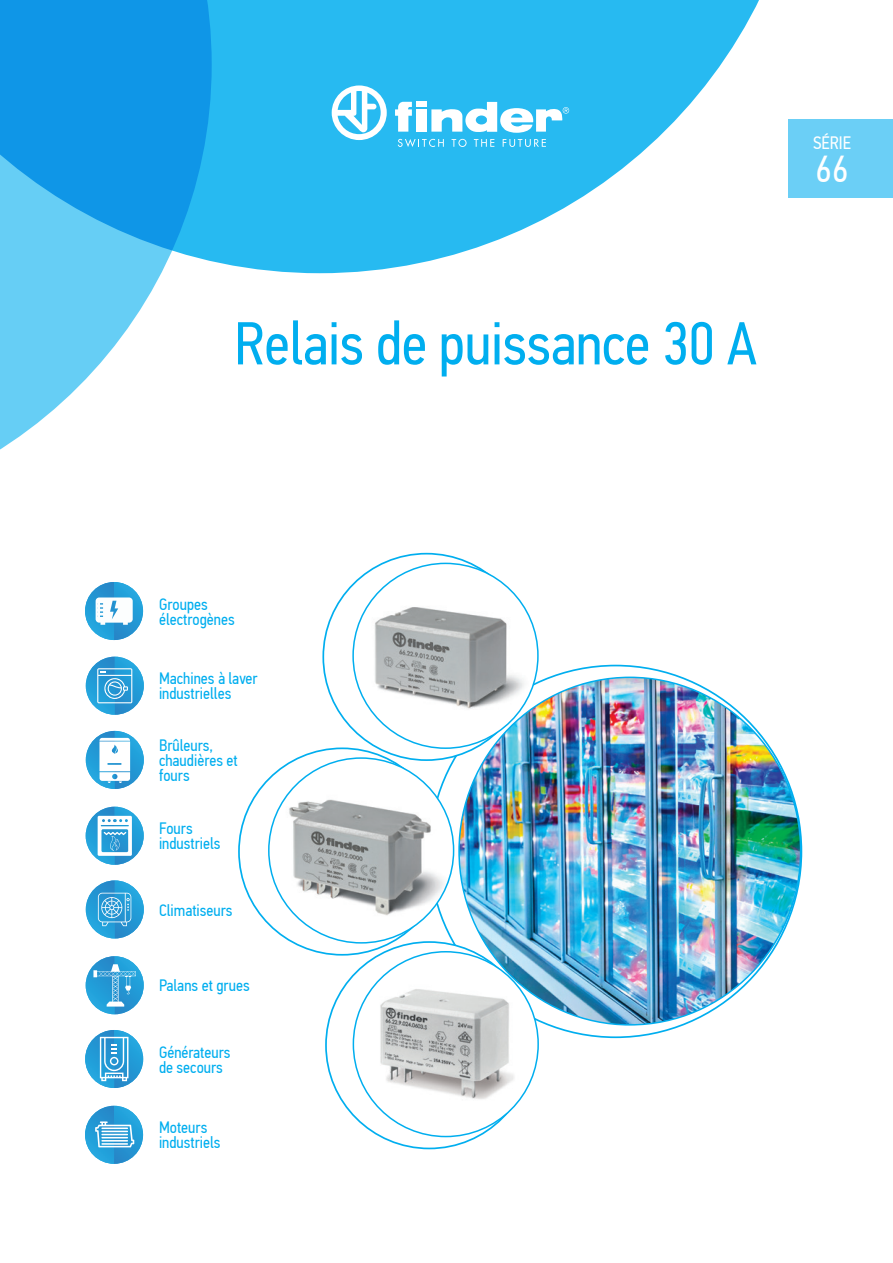
<style>
.page{position:relative;width:893px;height:1263px;background:#fff}
.page>*{position:absolute;margin:0;border:0;box-sizing:border-box;transform-origin:0 0}
.Normale{font:60.6px "PF Din Text Cond Pro";letter-spacing:-.01em;color:#00aeef}
.t1{font:37.5px "PF Din Text Cond Pro";color:#fff}
.t2{font:18px "PF Din Text Cond Pro";color:#fff}
.t3{font:16.5px/15px "PF Din Text Cond Pro";color:#00aeef}
</style>
<div class="page">
<img style="left:361px;top:594px;width:176px;height:130px">
<img style="left:281px;top:790px;width:173px;height:134px">
<img style="left:353px;top:952px;width:183px;height:180px">
<img style="left:459px;top:677px;width:342px;height:348px">
<svg style="left:212px;top:0;width:547px;height:273px;fill:#27baf1"></svg>
<svg style="left:0;top:0;width:212px;height:450px"></svg>
<svg style="left:332px;top:85px;width:55px;height:55px"></svg>
<svg style="left:431px;top:102px;width:138px;height:31px"></svg>
<svg style="left:395px;top:102px;width:17px;height:30px"></svg>
<div style="left:416px;top:109px;width:10px;height:23px;background:#fff"></div>
<div style="left:416px;top:102px;width:10px;height:5px;background:#fff"></div>
<svg style="left:398px;top:139px;width:46px;height:8px"></svg>
<svg style="left:452px;top:139px;width:15px;height:8px"></svg>
<svg style="left:474px;top:139px;width:20px;height:8px"></svg>
<svg style="left:503px;top:139px;width:43px;height:8px"></svg>
<img style="left:85px;top:582px;width:58px;height:58px">
<svg style="left:96px;top:597px;width:37px;height:28px"></svg>
<img style="left:86px;top:731px;width:58px;height:58px">
<svg style="left:99px;top:738px;width:31px;height:45px"></svg>
<img style="left:86px;top:657px;width:58px;height:58px">
<svg style="left:97px;top:668px;width:35px;height:35px"></svg>
<img style="left:86px;top:807px;width:58px;height:58px">
<svg style="left:98px;top:816px;width:34px;height:40px"></svg>
<img style="left:86px;top:880px;width:58px;height:58px">
<svg style="left:98px;top:893px;width:33px;height:33px"></svg>
<img style="left:86px;top:956px;width:58px;height:58px">
<svg style="left:93px;top:964px;width:43px;height:42px"></svg>
<img style="left:85px;top:1030px;width:58px;height:58px">
<svg style="left:100px;top:1037px;width:28px;height:44px"></svg>
<img style="left:85px;top:1106px;width:58px;height:58px">
<svg style="left:95px;top:1121px;width:39px;height:26px"></svg>
<div style="left:788px;top:119px;width:105px;height:79px;background:#6bcff6"></div>
<p class="Normale" style="left:234px;top:308px;width:524px">Relais de puissance 30 A</p>
<p class="t2" style="left:813px;top:132px;width:39px">SÉRIE</p>
<h2 class="t1" style="left:815px;top:147px;width:34px">66</h2>
<p class="t3" style="left:159px;top:597px;width:50px">Groupes</p>
<p class="t3" style="left:159px;top:612px;width:77px">électrogènes</p>
<p class="t3" style="left:159px;top:671px;width:100px">Machines à laver</p>
<p class="t3" style="left:159px;top:686px;width:74px">industrielles</p>
<p class="t3" style="left:159px;top:738px;width:56px">Brûleurs,</p>
<p class="t3" style="left:159px;top:753px;width:80px">chaudières et</p>
<p class="t3" style="left:159px;top:768px;width:32px">fours</p>
<p class="t3" style="left:159px;top:821px;width:35px">Fours</p>
<p class="t3" style="left:159px;top:836px;width:63px">industriels</p>
<p class="t3" style="left:159px;top:902px;width:75px">Climatiseurs</p>
<p class="t3" style="left:159px;top:978px;width:92px">Palans et grues</p>
<p class="t3" style="left:159px;top:1044px;width:73px">Générateurs</p>
<p class="t3" style="left:159px;top:1059px;width:65px">de secours</p>
<p class="t3" style="left:159px;top:1120px;width:63px">Moteurs industriels</p>
</div>
